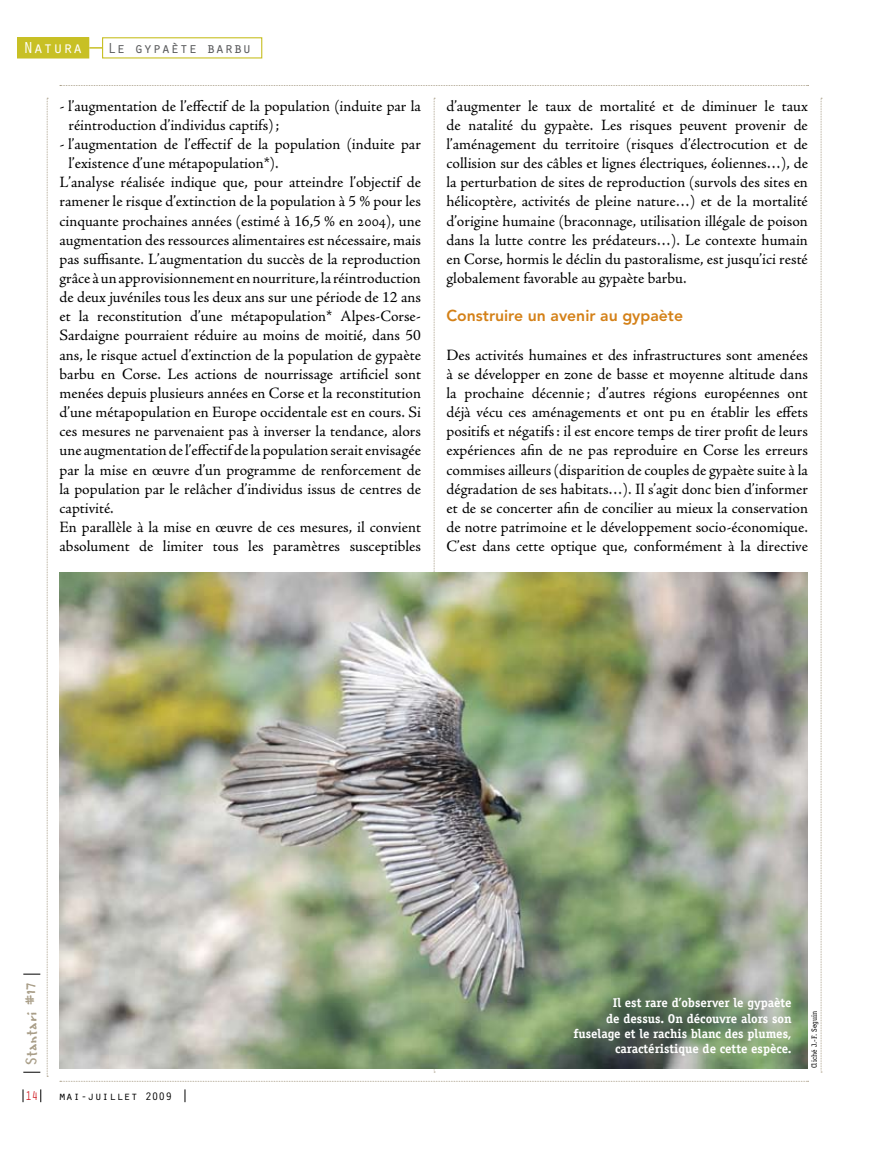
<style>
.page{position:relative;width:893px;height:1149px;background:#fff}
.page>*{position:absolute;margin:0;border:0;box-sizing:border-box;transform-origin:0 0}
.t1{font:16.5px "Regular Joe";color:#a99e88}
.t2{font:16.5px "Orator Std";color:#fff}
.t3{font:15.75px/19.2px "Adobe Jenson Pro";color:#000;text-align:justify}
.t4{font:800 15.75px "Avenir";color:#d48118}
.t5{font:15px "Orator Std";color:#58595b}
.t6{font:13.2px "Orator Std";color:#d2232a;scale:.82 1}
.t7{font:700 12.75px/15.3px "Officina Serif";color:#fff;text-align:right}
.t8{font:12px "Orator Std";color:#000}
.t9{font:7.5px "Officina Serif";color:#000}
.s1{font-size:11.25px}
</style>
<div class="page">
<svg style="left:47px;top:98px;width:1px;height:978px"></svg>
<svg style="left:60px;top:85px;width:748px;height:1px"></svg>
<svg style="left:60px;top:1080px;width:748px;height:1px"></svg>
<svg style="left:821px;top:98px;width:1px;height:974px"></svg>
<svg style="left:185px;top:1089px;width:1px;height:12px"></svg>
<svg style="left:40px;top:1089px;width:1px;height:12px"></svg>
<svg style="left:23px;top:1089px;width:1px;height:12px"></svg>
<svg style="left:23px;top:1071px;width:17px;height:1px"></svg>
<svg style="left:23px;top:973px;width:17px;height:1px"></svg>
<div style="left:18px;top:38px;width:71px;height:20px;background:#c8c025"></div>
<div style="left:17px;top:37px;width:72px;height:21px;border:1px solid #c8c025"></div>
<div style="left:102px;top:37px;width:160px;height:21px;border:1px solid #c8c025"></div>
<svg style="left:89px;top:47px;width:13px;height:2px"></svg>
<svg style="left:434px;top:98px;width:1px;height:974px"></svg>
<img style="left:60px;top:572px;width:748px;height:495px">
<p class="t2" style="left:23px;top:36px;width:61px">Natura</p>
<p class="t5" style="left:107px;top:37px;width:145px">Le gypaète barbu</p>
<p class="t3" style="left:69px;top:96px;width:354px;text-indent:-9px">- l’augmentation de l’effectif de la population (induite par la réintroduction d’individus captifs);</p>
<p class="t3" style="left:60px;top:135px;width:363px">- l’augmentation de l’effectif de la population (induite par</p>
<p class="t3" style="left:69px;top:154px;width:212px">l’existence d’une métapopulation*).</p>
<p class="t3" style="left:60px;top:173px;width:363px">L’analyse réalisée indique que, pour atteindre l’objectif de</p>
<p class="t3" style="left:60px;top:192px;width:363px">ramener le risque d’extinction de la population à 5 % pour les</p>
<p class="t3" style="left:60px;top:211px;width:363px">cinquante prochaines années (estimé à 16,5 % en 2004), une</p>
<p class="t3" style="left:60px;top:230px;width:363px">augmentation des ressources alimentaires est nécessaire, mais</p>
<p class="t3" style="left:60px;top:249px;width:363px">pas suffisante. L’augmentation du succès de la reproduction</p>
<p class="t3" style="left:60px;top:269px;width:363px">grâce à un approvisionnement en nourriture, la réintroduction</p>
<p class="t3" style="left:60px;top:288px;width:363px">de deux juvéniles tous les deux ans sur une période de 12 ans</p>
<p class="t3" style="left:60px;top:307px;width:363px">et la reconstitution d’une métapopulation* Alpes-Corse-</p>
<p class="t3" style="left:60px;top:326px;width:363px">Sardaigne pourraient réduire au moins de moitié, dans 50</p>
<p class="t3" style="left:60px;top:345px;width:363px">ans, le risque actuel d’extinction de la population de gypaète</p>
<p class="t3" style="left:60px;top:364px;width:363px">barbu en Corse. Les actions de nourrissage artificiel sont</p>
<p class="t3" style="left:60px;top:383px;width:363px">menées depuis plusieurs années en Corse et la reconstitution</p>
<p class="t3" style="left:60px;top:402px;width:363px">d’une métapopulation en Europe occidentale est en cours. Si</p>
<p class="t3" style="left:60px;top:422px;width:363px">ces mesures ne parvenaient pas à inverser la tendance, alors</p>
<p class="t3" style="left:60px;top:441px;width:363px">une augmentation de l’effectif de la population serait envisagée</p>
<p class="t3" style="left:60px;top:460px;width:363px">par la mise en œuvre d’un programme de renforcement de</p>
<p class="t3" style="left:60px;top:479px;width:363px">la population par le relâcher d’individus issus de centres de</p>
<p class="t3" style="left:60px;top:498px;width:56px">captivité.</p>
<p class="t3" style="left:60px;top:517px;width:363px">En parallèle à la mise en œuvre de ces mesures, il convient</p>
<p class="t3" style="left:60px;top:536px;width:363px">absolument de limiter tous les paramètres susceptibles</p>
<p class="t3" style="left:446px;top:96px;width:363px">d’augmenter le taux de mortalité et de diminuer le taux de natalité du gypaète. Les risques peuvent provenir de l’aménagement du territoire (risques d’électrocution et de collision sur des câbles et lignes électriques, éoliennes…), de la perturbation de sites de reproduction (survols des sites en hélicoptère, activités de pleine nature…) et de la mortalité d’origine humaine (braconnage, utilisation illégale de poison dans la lutte contre les prédateurs…). Le contexte humain en Corse, hormis le déclin du pastoralisme, est jusqu’ici resté globalement favorable au gypaète barbu.</p>
<p class="t4" style="left:446px;top:306px;width:238px">Construire un avenir au gypaète</p>
<p class="t3" style="left:446px;top:345px;width:363px">Des activités humaines et des infrastructures sont amenées à se développer en zone de basse et moyenne altitude dans la prochaine décennie; d’autres régions européennes ont déjà vécu ces aménagements et ont pu en établir les effets positifs et négatifs: il est encore temps de tirer profit de leurs expériences afin de ne pas reproduire en Corse les erreurs commises ailleurs (disparition de couples de gypaète suite à la dégradation de ses habitats…). Il s’agit donc bien d’informer et de se concerter afin de concilier au mieux la conservation de notre patrimoine et le développement socio-économique.<br>C’est dans cette optique que, conformément à la directive</p>
<p class="t1" style="left:21px;top:1064px;width:84px;rotate:-90deg">Stantari #17</p>
<p class="t6" style="left:25px;top:1085px;width:17px">14</p>
<p class="t8" style="left:59px;top:1086px;width:115px">mai-juillet <span class="s1">2009</span></p>
<p class="t7" style="left:573px;top:994px;width:220px">Il est rare d’observer le gypaète<br>de dessus. On découvre alors son fuselage et le rachis blanc des plumes, caractéristique de cette espèce.</p>
<p class="t9" style="left:810px;top:1067px;width:59px;rotate:-90deg">Cliché J.-F. Seguin</p>
</div>
